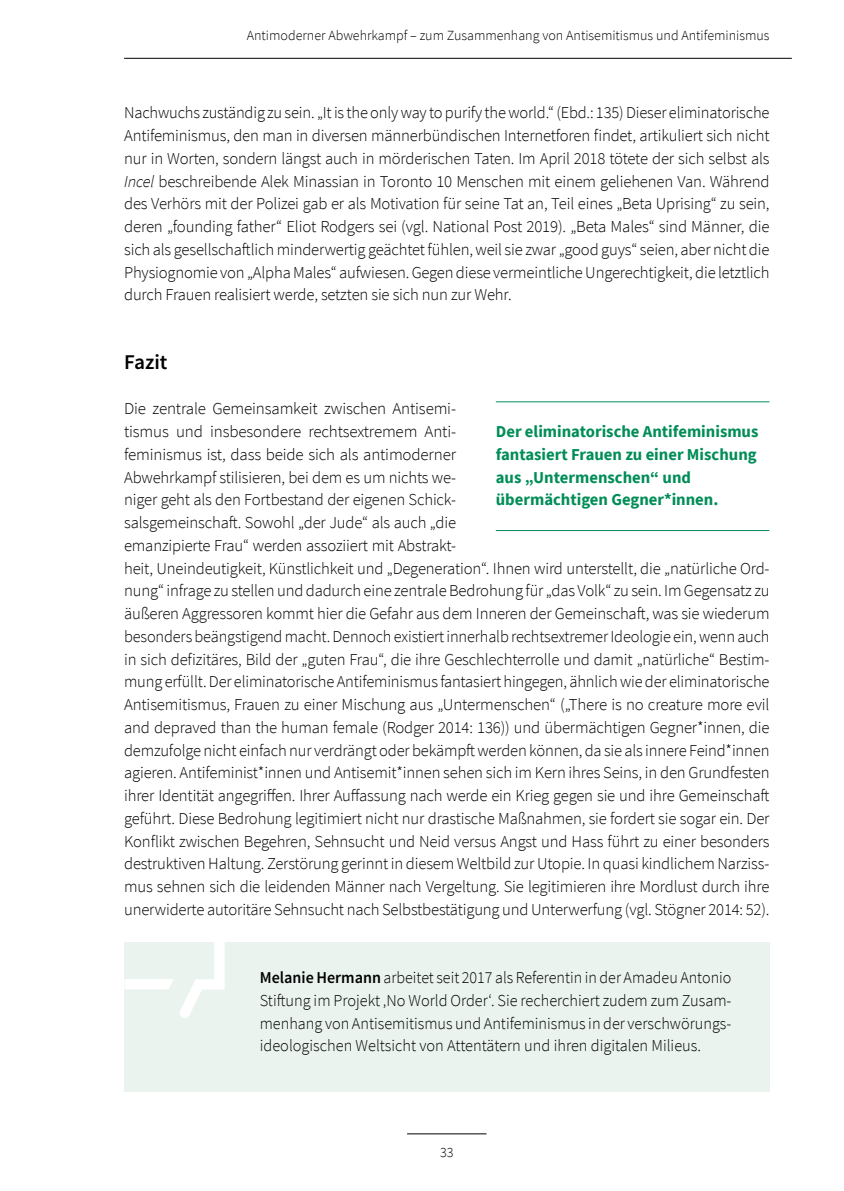
<style>
.page{position:relative;width:844px;height:1191px;background:#fff}
.page>*{position:absolute;margin:0;border:0;box-sizing:border-box;transform-origin:0 0}
.t1{font:600 21px "Source Sans Pro";color:#000}
.t2{font:300 16.62px/22.8px "Source Sans Pro";letter-spacing:-.01em;color:#000;text-align:justify}
.t3{font:300 16.62px/22.8px "Source Sans Pro";letter-spacing:-.01em;color:#000;text-align:justify;scale:.96 1}
.t4{font:700 16.62px/22.8px "Source Sans Pro";color:#008d58}
.t5{font:300 14px "Source Sans Pro";color:#000}
.s1{font-style:italic}
.s2{font-weight:600}
</style>
<div class="page">
<hr style="left:407px;top:1133px;width:79px;height:1px;background:#000">
<hr style="left:124px;top:58px;width:667px;height:1px;background:#000">
<div style="left:124px;top:942px;width:645px;height:149px;background:#eaf3ee"></div>
<svg style="left:125px;top:942px;width:99px;height:76px"></svg>
<hr style="left:495px;top:401px;width:274px;height:1px;background:#008d58">
<hr style="left:495px;top:530px;width:274px;height:1px;background:#008d58">
<p class="t5" style="left:247px;top:27px;width:524px">Antimoderner Abwehrkampf – zum Zusammenhang von Antisemitismus und Antifeminismus</p>
<p class="t2" style="left:124px;top:101px;width:646px">Nachwuchs zuständig zu sein. „It is the only way to purify the world.“ (Ebd.: 135) Dieser eliminatorische Antifeminismus, den man in diversen männerbündischen Internetforen findet, artikuliert sich nicht nur in Worten, sondern längst auch in mörderischen Taten. Im April 2018 tötete der sich selbst als <span class="s1">Incel</span> beschreibende Alek Minassian in Toronto 10 Menschen mit einem geliehenen Van. Während des Verhörs mit der Polizei gab er als Motivation für seine Tat an, Teil eines „Beta Uprising“ zu sein, deren „founding father“ Eliot Rodgers sei (vgl. National Post 2019). „Beta Males“ sind Männer, die sich als gesellschaftlich minderwertig geächtet fühlen, weil sie zwar „good guys“ seien, aber nicht die Physiognomie von „Alpha Males“ aufwiesen. Gegen diese vermeintliche Ungerechtigkeit, die letztlich durch Frauen realisiert werde, setzten sie sich nun zur Wehr.</p>
<p class="t1" style="left:124px;top:348px;width:45px">Fazit</p>
<p class="t2" style="left:124px;top:397px;width:646px;text-align:left">Die zentrale Gemeinsamkeit zwischen Antisemi-<br>tismus und insbesondere rechtsextremem Anti-<br>feminismus ist, dass beide sich als antimoderner<br>Abwehrkampf stilisieren, bei dem es um nichts we-<br>niger geht als den Fortbestand der eigenen Schick-<br>salsgemeinschaft. Sowohl „der Jude“ als auch „die<br>emanzipierte Frau“ werden assoziiert mit Abstrakt-<br>heit, Uneindeutigkeit, Künstlichkeit und „Degeneration“. Ihnen wird unterstellt, die „natürliche Ord&shy;nung“ infrage zu stellen und dadurch eine zentrale Bedrohung für „das Volk“ zu sein. Im Gegensatz zu äußeren Aggressoren kommt hier die Gefahr aus dem Inneren der Gemeinschaft, was sie wiederum besonders beängstigend macht. Dennoch existiert innerhalb rechtsextremer Ideologie ein, wenn auch in sich defizitäres, Bild der „guten Frau“, die ihre Geschlechterrolle und damit „natürliche“ Bestim&shy;mung erfüllt. Der eliminatorische Antifeminismus fantasiert hingegen, ähnlich wie der eliminatorische Antisemitismus, Frauen zu einer Mischung aus „Untermenschen“ („There is no creature more evil and depraved than the human female (Rodger 2014: 136)) und übermächtigen Gegner*innen, die demzufolge nicht einfach nur verdrängt oder bekämpft werden können, da sie als innere Feind*innen agieren. Antifeminist*innen und Antisemit*innen sehen sich im Kern ihres Seins, in den Grundfesten ihrer Identität angegriffen. Ihrer Auffassung nach werde ein Krieg gegen sie und ihre Gemeinschaft geführt. Diese Bedrohung legitimiert nicht nur drastische Maßnahmen, sie fordert sie sogar ein. Der Konflikt zwischen Begehren, Sehnsucht und Neid versus Angst und Hass führt zu einer besonders destruktiven Haltung. Zerstörung gerinnt in diesem Weltbild zur Utopie. In quasi kindlichem Narziss&shy;mus sehnen sich die leidenden Männer nach Vergeltung. Sie legitimieren ihre Mordlust durch ihre unerwiderte autoritäre Sehnsucht nach Selbstbestätigung und Unterwerfung (vgl. Stögner 2014: 52).</p>
<p class="t4" style="left:495px;top:420px;width:264px">Der eliminatorische Antifeminismus fantasiert Frauen zu einer Mischung aus „Untermenschen“ und übermächtigen Gegner*innen.</p>
<p class="t3" style="left:260px;top:966px;width:492px"><span class="s2">Melanie Hermann</span> arbeitet seit 2017 als Referentin in der Amadeu Antonio Stiftung im Projekt ‚No World Order‘. Sie recherchiert zudem zum Zusam&shy;menhang von Antisemitismus und Antifeminismus in der verschwörungs&shy;ideologischen Weltsicht von Attentätern und ihren digitalen Milieus.</p>
<p class="t5" style="left:440px;top:1143px;width:15px">33</p>
</div>
